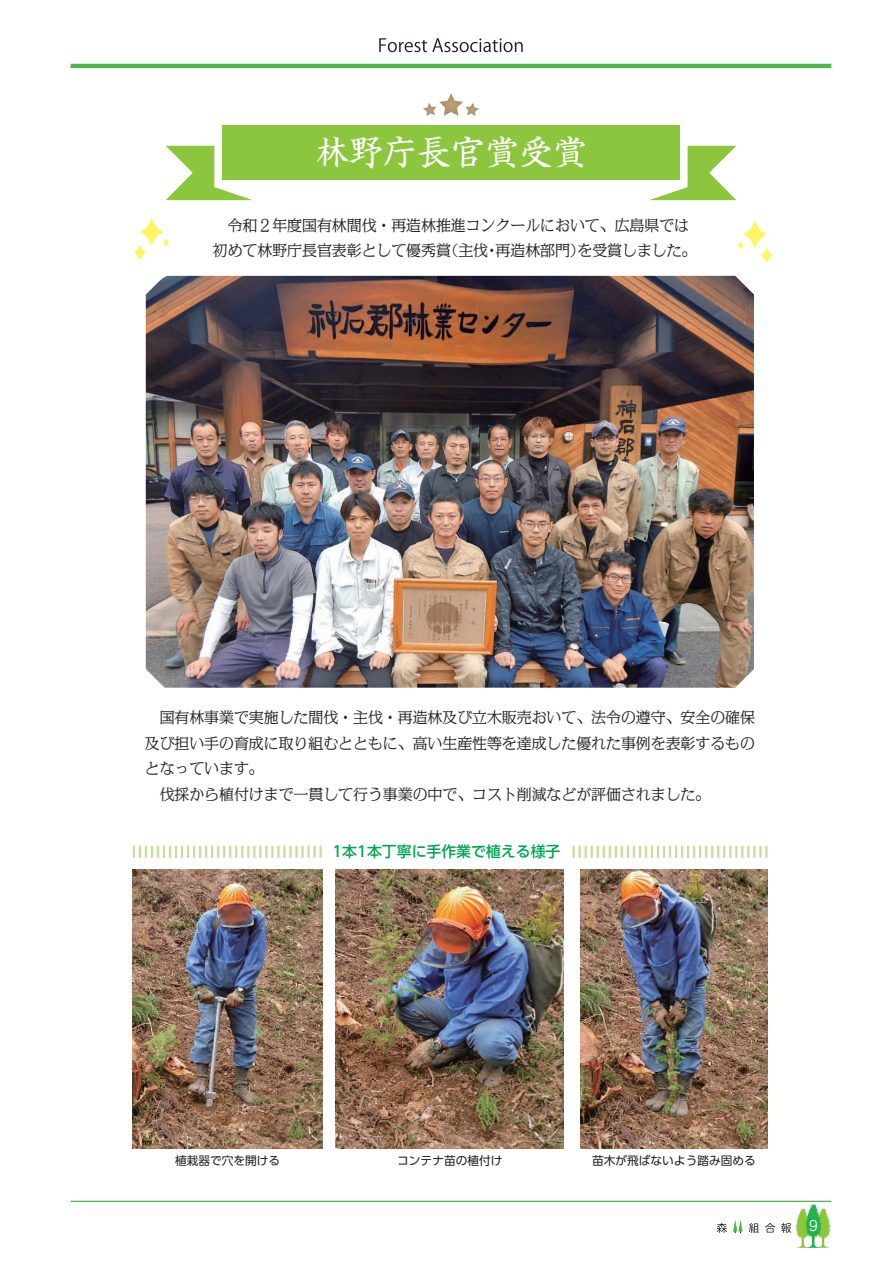
<style>
.page{position:relative;width:893px;height:1263px;background:#fff}
.page>*{position:absolute;margin:0;border:0;box-sizing:border-box;transform-origin:0 0}
.t1{font:34.05px "Shinsei Kai Pr 5 CBSK1";color:#fff}
.t2{font:300 14.85px/25.5px "M News MJ Upr";color:#231f20}
.t3{font:500 14.85px "UD Shin Go Pr 6 N";color:#00a54f}
.t4{font:13.8px "Jun 201 Pro";color:#fff}
.t5{font:11.7px "UD Shin Go Pr 6 N";color:#231f20}
</style>
<div class="page">
<svg style="left:133px;top:846px;width:635px;height:12px"></svg>
<div style="left:323px;top:841px;width:247px;height:21px;background:#fff"></div>
<img style="left:133px;top:870px;width:190px;height:278px">
<img style="left:336px;top:870px;width:228px;height:278px">
<img style="left:580px;top:870px;width:188px;height:278px">
<img style="left:146px;top:276px;width:608px;height:412px">
<svg style="left:166px;top:146px;width:87px;height:54px"></svg>
<svg style="left:649px;top:146px;width:87px;height:54px"></svg>
<div style="left:222px;top:125px;width:458px;height:54px;background:#8bc63e"></div>
<svg style="left:423px;top:93px;width:56px;height:23px"></svg>
<svg style="left:737px;top:221px;width:36px;height:42px"></svg>
<svg style="left:134px;top:218px;width:36px;height:42px"></svg>
<svg style="left:379px;top:38px;width:144px;height:14px"></svg>
<hr style="left:71px;top:64px;width:760px;height:4px;background:#4cb848">
<hr style="left:71px;top:1201px;width:760px;height:1px;background:#4cb848">
<svg style="left:717px;top:1223px;width:10px;height:10px"></svg>
<svg style="left:749px;top:1223px;width:10px;height:10px"></svg>
<svg style="left:765px;top:1223px;width:10px;height:9px"></svg>
<svg style="left:733px;top:1220px;width:10px;height:13px"></svg>
<svg style="left:781px;top:1204px;width:50px;height:44px"></svg>
<h1 class="t1" style="left:315px;top:125px;width:274px">林野庁長官賞受賞</h1>
<p class="t2" style="left:213px;top:213px;width:485px;line-height:24.5px">　令和２年度国有林間伐・再造林推進コンクールにおいて、広島県では初めて林野庁長官表彰として優秀賞（主伐・再造林部門）を受賞しました。</p>
<p class="t2" style="left:145px;top:705px;width:612px">　国有林事業で実施した間伐・主伐・再造林及び立木販売おいて、法令の遵守、安全の確保及び担い手の育成に取り組むとともに、高い生産性等を達成した優れた事例を表彰するものとなっています。<br>　伐採から植付けまで一貫して行う事業の中で、コスト削減などが評価されました。</p>
<p class="t3" style="left:332px;top:840px;width:229px">1本1本丁寧に手作業で植える様子</p>
<p class="t5" style="left:175px;top:1151px;width:107px">植栽器で穴を開ける</p>
<p class="t5" style="left:397px;top:1151px;width:107px">コンテナ苗の植付け</p>
<p class="t5" style="left:592px;top:1151px;width:165px">苗木が飛ばないよう踏み固める</p>
<p class="t4" style="left:809px;top:1214px;width:10px">9</p>
</div>
